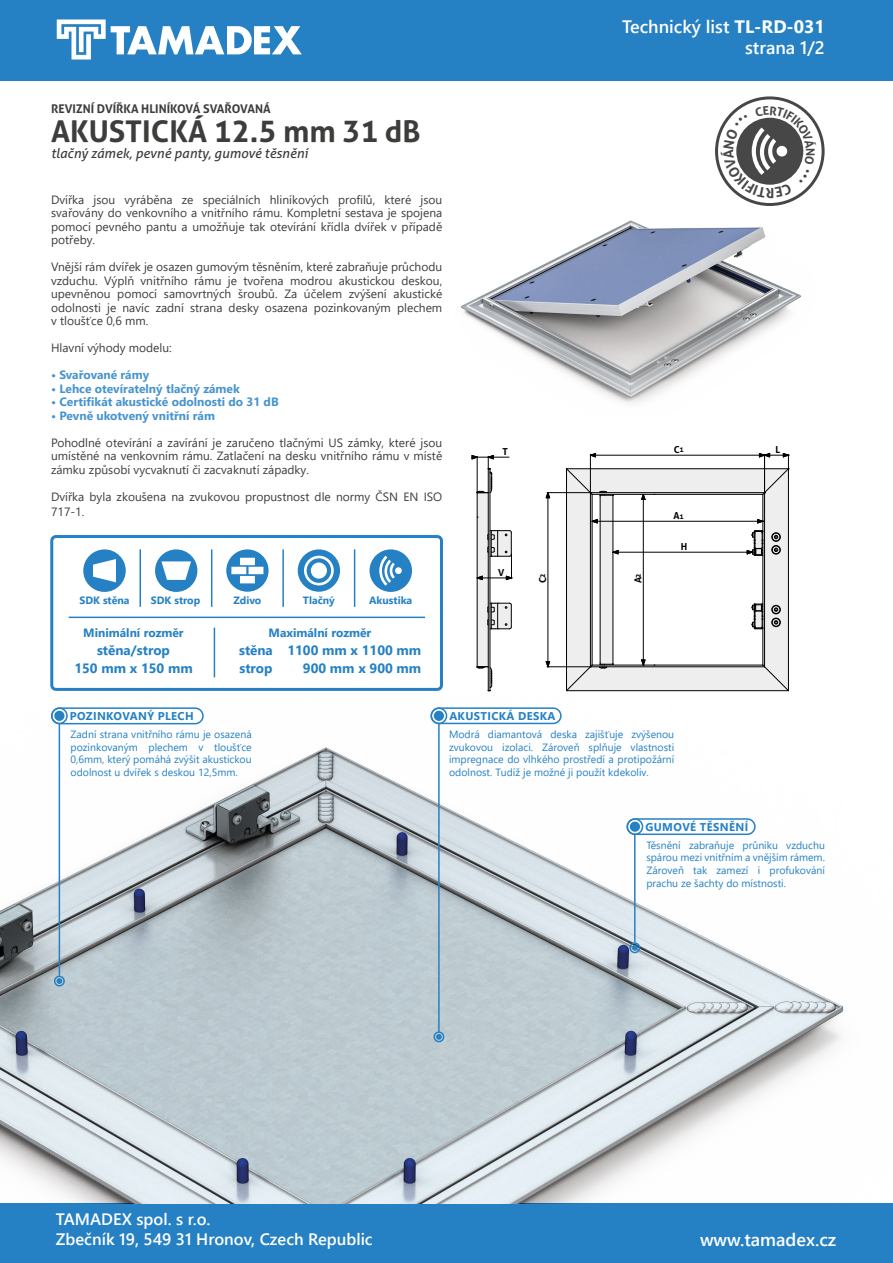
<style>
.page{position:relative;width:893px;height:1263px;background:#fff}
.page>*{position:absolute;margin:0;border:0;box-sizing:border-box;transform-origin:0 0}
.t1{font:700 30px "Aller";color:#3d3d3c}
.t2{font:600 18px "Segoe UI";color:#fff}
.t3{font:600 16.5px/19.8px "Segoe UI";color:#fff}
.t4{font:700 13.95px "Aller";color:#484747}
.t5{font:700 13.5px "Segoe UI";color:#2581c4}
.t6{font:italic 13.5px "Aller";color:#3d3d3c}
.TMD_texty{font:12px/13.5px "Segoe UI";color:#3d3d3c;text-align:justify}
.TMD_texty-2{font:700 12px "Segoe UI";color:#4694ce}
.t7{font:700 12px "Aller";color:#3d3d3c}
.t8{font:700 12px "Segoe UI";color:#2581c4}
.t9{font:700 12px "Aller";color:#484747}
.t10{font:700 11.25px "Segoe UI";letter-spacing:.035em;color:#2581c4}
.t11{font:700 10.65px "Segoe UI";color:#2581c4}
.t12{font:10.5px/12.6px "Segoe UI";color:#2581c4;text-align:justify}
.t13{font:700 10.5px "Segoe UI";color:#2581c4}
.t14{font:700 9.6px "Aller";color:#020203}
.s1{font-size:7.2px}
.s2{font-weight:700}
</style>
<div class="page">
<div style="left:0;top:0;width:893px;height:81px;background:#2581c4"></div>
<svg style="left:57px;top:19px;width:245px;height:41px"></svg>
<div style="left:0;top:1203px;width:893px;height:60px;background:#2581c4"></div>
<img style="left:0;top:710px;width:844px;height:493px">
<svg style="left:57px;top:978px;width:5px;height:5px"></svg>
<div style="left:54px;top:975px;width:11px;height:11px;border:2px solid #2581c4;border-radius:50%"></div>
<svg style="left:436px;top:1034px;width:5px;height:5px"></svg>
<div style="left:433px;top:1031px;width:11px;height:11px;border:2px solid #2581c4;border-radius:50%"></div>
<svg style="left:632px;top:945px;width:5px;height:5px"></svg>
<div style="left:629px;top:942px;width:11px;height:11px;border:2px solid #2581c4;border-radius:50%"></div>
<hr style="left:59px;top:724px;width:1px;height:251px;background:#2581c4">
<hr style="left:438px;top:723px;width:2px;height:309px;background:#2581c4">
<hr style="left:634px;top:834px;width:2px;height:108px;background:#2581c4">
<svg style="left:83px;top:549px;width:43px;height:43px"></svg>
<svg style="left:155px;top:549px;width:42px;height:43px"></svg>
<svg style="left:298px;top:549px;width:42px;height:43px"></svg>
<svg style="left:369px;top:549px;width:43px;height:43px"></svg>
<svg style="left:226px;top:549px;width:43px;height:43px"></svg>
<hr style="left:139px;top:549px;width:2px;height:58px;background:#2581c4">
<hr style="left:211px;top:549px;width:1px;height:58px;background:#2581c4">
<hr style="left:282px;top:549px;width:2px;height:58px;background:#2581c4">
<hr style="left:354px;top:549px;width:1px;height:58px;background:#2581c4">
<hr style="left:214px;top:628px;width:1px;height:49px;background:#2581c4">
<hr style="left:69px;top:617px;width:356px;height:1px;background:#2581c4">
<div style="left:50px;top:535px;width:393px;height:156px;border:3px solid #2581c4;border-radius:4px"></div>
<img style="left:461px;top:220px;width:340px;height:183px">
<hr style="left:547px;top:492px;width:43px;height:1px;background:#020203">
<hr style="left:547px;top:666px;width:43px;height:1px;background:#020203">
<hr style="left:548px;top:498px;width:1px;height:164px;background:#020203">
<svg style="left:546px;top:492px;width:4px;height:6px"></svg>
<svg style="left:546px;top:661px;width:4px;height:6px"></svg>
<svg style="left:472px;top:455px;width:40px;height:237px"></svg>
<svg style="left:566px;top:453px;width:223px;height:238px"></svg>
<div style="left:630px;top:821px;width:10px;height:11px;background:#2581c4;border-radius:50%"></div>
<div style="left:627px;top:818px;width:16px;height:17px;border:2px solid #2581c4;border-radius:50%"></div>
<div style="left:627px;top:818px;width:129px;height:17px;border:2px solid #2581c4;border-radius:8px"></div>
<div style="left:434px;top:711px;width:10px;height:10px;background:#2581c4;border-radius:50%"></div>
<div style="left:431px;top:707px;width:16px;height:17px;border:2px solid #2581c4;border-radius:50%"></div>
<div style="left:431px;top:707px;width:131px;height:17px;border:2px solid #2581c4;border-radius:8px"></div>
<div style="left:54px;top:711px;width:10px;height:10px;background:#2581c4;border-radius:50%"></div>
<div style="left:51px;top:707px;width:17px;height:17px;border:2px solid #2581c4;border-radius:50%"></div>
<div style="left:51px;top:707px;width:153px;height:17px;border:2px solid #2581c4;border-radius:8px"></div>
<svg style="left:715px;top:96px;width:110px;height:110px"></svg>
<p class="t7" style="left:51px;top:101px;width:221px">REVIZNÍ DVÍŘKA HLINÍKOVÁ SVAŘOVANÁ</p>
<p class="t1" style="left:51px;top:113px;width:371px">AKUSTICKÁ 12.5 mm 31 dB</p>
<p class="t6" style="left:51px;top:145px;width:258px">tlačný zámek, pevné panty, gumové těsnění</p>
<p class="TMD_texty" style="left:51px;top:192px;width:393px">Dvířka jsou vyráběna ze speciálních hliníkových profilů, které jsou svařovány do venkovního a vnitřního rámu. Kompletní sestava je spojena pomocí pevného pantu a umožňuje tak otevírání křídla dvířek v případě potřeby.</p>
<p class="TMD_texty" style="left:51px;top:259px;width:393px">Vnější rám dvířek je osazen gumovým těsněním, které zabraňuje průchodu vzduchu. Výplň vnitřního rámu je tvořena modrou akustickou deskou, upevněnou pomocí samovrtných šroubů. Za účelem zvýšení akustické odolnosti je navíc zadní strana desky osazena pozinkovaným plechem v tloušťce 0,6 mm.</p>
<p class="TMD_texty" style="left:51px;top:340px;width:122px">Hlavní výhody modelu:</p>
<p class="TMD_texty-2" style="left:51px;top:364px;width:100px">• Svařované rámy</p>
<p class="TMD_texty-2" style="left:51px;top:377px;width:190px">• Lehce otevíratelný tlačný zámek</p>
<p class="TMD_texty-2" style="left:51px;top:391px;width:229px">• Certifikát akustické odolnosti do 31 dB</p>
<p class="TMD_texty-2" style="left:51px;top:404px;width:165px">• Pevně ukotvený vnitřní rám</p>
<p class="TMD_texty" style="left:51px;top:435px;width:393px">Pohodlné otevírání a zavírání je zaručeno tlačnými US zámky, které jsou umístěné na venkovním rámu. Zatlačení na desku vnitřního rámu v místě zámku způsobí vycvaknutí či zacvaknutí západky.</p>
<p class="TMD_texty" style="left:51px;top:488px;width:393px;line-height:15px">Dvířka byla zkoušena na zvukovou propustnost dle normy ČSN EN ISO<br>717-1.</p>
<p class="t11" style="left:79px;top:590px;width:52px">SDK stěna</p>
<p class="t11" style="left:151px;top:590px;width:51px">SDK strop</p>
<p class="t13" style="left:233px;top:590px;width:29px">Zdivo</p>
<p class="t13" style="left:303px;top:590px;width:33px">Tlačný</p>
<p class="t11" style="left:369px;top:590px;width:45px">Akustika</p>
<p class="t8" style="left:83px;top:621px;width:102px">Minimální rozměr</p>
<p class="t5" style="left:74px;top:655px;width:120px">150 mm x 150 mm</p>
<p class="t8" style="left:269px;top:621px;width:104px">Maximální rozměr</p>
<p class="t5" style="left:303px;top:655px;width:120px">900 mm x 900 mm</p>
<p class="t5" style="left:97px;top:638px;width:74px">stěna/strop</p>
<p class="t5" style="left:239px;top:638px;width:35px">stěna</p>
<p class="t5" style="left:239px;top:655px;width:35px">strop</p>
<p class="t5" style="left:287px;top:638px;width:135px">1100 mm x 1100 mm</p>
<p class="t14" style="left:502px;top:446px;width:7px">T</p>
<p class="t14" style="left:498px;top:567px;width:8px">V</p>
<p class="t14" style="left:537px;top:583px;width:12px;rotate:-90deg">C<span class="s1">2</span></p>
<p class="t10" style="left:70px;top:705px;width:125px">POZINKOVANÝ PLECH</p>
<p class="t10" style="left:449px;top:705px;width:108px">AKUSTICKÁ DESKA</p>
<p class="t2" style="left:622px;top:9px;width:204px">Technický list <span class="s2">TL-RD-031</span></p>
<p class="t2" style="left:745px;top:31px;width:81px">strana 1/2</p>
<p class="t4" style="left:774px;top:201px;width:10px;rotate:180deg">R</p>
<p class="t9" style="left:818px;top:148px;width:10px;rotate:90deg">N</p>
<p class="t14" style="left:632px;top:583px;width:12px;rotate:-90deg">A<span class="s1">2</span></p>
<p class="t14" style="left:674px;top:444px;width:12px">C<span class="s1">1</span></p>
<p class="t14" style="left:674px;top:510px;width:12px">A<span class="s1">1</span></p>
<p class="t14" style="left:681px;top:541px;width:8px">H</p>
<p class="t14" style="left:775px;top:444px;width:6px">L</p>
<p class="t12" style="left:71px;top:727px;width:183px">Zadní strana vnitřního rámu je osazená pozinkovaným plechem v tloušťce 0,6mm, který pomáhá zvýšit akustickou odolnost u dvířek s deskou 12,5mm.</p>
<p class="t12" style="left:449px;top:727px;width:227px">Modrá diamantová deska zajišťuje zvýšenou zvukovou izolaci. Zároveň splňuje vlastnosti impregnace do vlhkého prostředí a protipožární odolnost. Tudíž je možné ji použít kdekoliv.</p>
<p class="t10" style="left:645px;top:816px;width:104px">GUMOVÉ TĚSNĚNÍ</p>
<h3 class="t3" style="left:56px;top:1208px;width:318px">TAMADEX spol. s r.o.<br>Zbečník 19, 549 31 Hronov, Czech Republic</h3>
<p class="t12" style="left:646px;top:838px;width:180px">Těsnění zabraňuje průniku vzduchu spárou mezi vnitřním a vnějším rámem.<br>Zároveň tak zamezí i profukování prachu ze šachty do místnosti.</p>
<h2 class="t2" style="left:700px;top:1222px;width:138px">www.tamadex.cz</h2>
</div>
